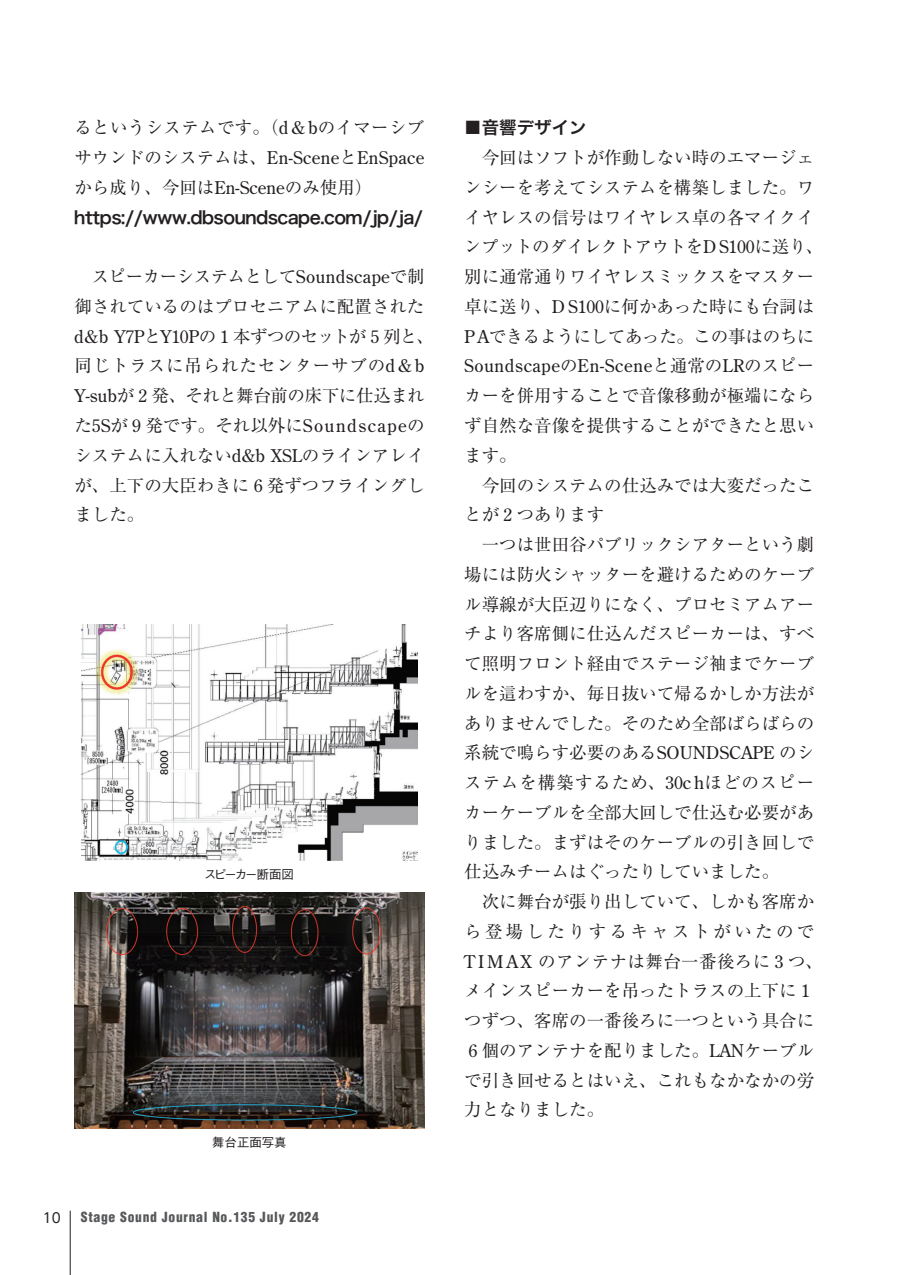
<style>
.page{position:relative;width:903px;height:1275px;background:#fff}
.page>*{position:absolute;margin:0;border:0;box-sizing:border-box;transform-origin:0 0}
.t1{font:17.5px/29.8px "Ryumin Pr 6 N";color:#231f20;text-align:justify}
.t2{font:17.5px "Century Old Style";letter-spacing:.035em;color:#231f20}
.t3{font:17.5px "Hira Kaku Pro W6";letter-spacing:-.035em;color:#231f20}
.t4{font:17.5px "Century Old Style";letter-spacing:.085em;color:#231f20}
.t5{font:17.5px "Ryumin Pr 6 N";letter-spacing:.02em;color:#231f20}
.t6{font:900 condensed 13.65px "Helvetica LT Std";letter-spacing:.05em;color:#57585a}
.t7{font:13.65px "UD Shin Go Pro";color:#231f20}
.t8{font:500 12.42px "Gothic BBB Pr 6 N";letter-spacing:-.125em;color:#231f20}
.t9{font:500 12.42px "Gothic BBB Pr 6 N";color:#231f20}
.s1{font-family:"Century Old Style"}
.s2{font-family:"Ryumin Pr 6 N"}
</style>
<div class="page">
<hr style="left:70px;top:1211px;width:1px;height:64px;background:#231f20">
<img style="left:81px;top:625px;width:336px;height:235px">
<img style="left:74px;top:893px;width:350px;height:235px">
<p class="t5" style="left:74px;top:114px;width:351px">るというシステムです。（<span class="s1">d&amp;b</span>のイマーシブ</p>
<p class="t2" style="left:74px;top:147px;width:351px"><span class="s2">サウンドのシステムは、</span>En-Scene<span class="s2">と</span>EnSpace</p>
<p class="t1" style="left:74px;top:172px;width:299px">から成り、今回は<span class="s1">En-Scene</span>のみ使用）</p>
<p class="t3" style="left:74px;top:201px;width:351px">https://www.dbsoundscape.com/jp/ja/</p>
<p class="t1" style="left:74px;top:261px;width:361px;text-align:center">スピーカーシステムとして<span class="s1">Soundscape</span>で制<br>御されているのはプロセニアムに配置された<span class="s1">d&amp;b Y7P</span>と<span class="s1">Y10P</span>の <span class="s1">1</span> 本ずつのセットが <span class="s1">5</span> 列と、同じトラスに吊られたセンターサブの<span class="s1">d &amp; b<br>Y-sub</span>が <span class="s1">2</span> 発、それと舞台前の床下に仕込まれ</p>
<p class="t4" style="left:74px;top:414px;width:351px"><span class="s2">た</span>5S<span class="s2">が</span> 9 <span class="s2">発です。それ以外に</span>Soundscape<span class="s2">の</span></p>
<p class="t1" style="left:74px;top:439px;width:351px">システムに入れない<span class="s1">d&amp;b XSL</span>のラインアレイが、上下の大臣わきに <span class="s1">6</span> 発ずつフライングしました。</p>
<p class="t8" style="left:204px;top:864px;width:91px">スピーカー断面図</p>
<p class="t9" style="left:212px;top:1132px;width:76px">舞台正面写真</p>
<p class="t7" style="left:43px;top:1206px;width:20px">10</p>
<p class="t6" style="left:81px;top:1208px;width:239px">Stage Sound Journal No.135 July 2024</p>
<p class="t3" style="left:464px;top:112px;width:124px">■音響デザイン</p>
<p class="t1" style="left:464px;top:142px;width:361px;text-align:center">今回はソフトが作動しない時のエマージェ<br>ンシーを考えてシステムを構築しました。ワイヤレスの信号はワイヤレス卓の各マイクインプットのダイレクトアウトを<span class="s1">D S100</span>に送り、別に通常通りワイヤレスミックスをマスター卓に送り、<span class="s1">D S100</span>に何かあった時にも台詞は<br><span class="s1">PA</span>できるようにしてあった。この事はのちに</p>
<p class="t2" style="left:464px;top:355px;width:351px">Soundscape<span class="s2">の</span>En-Scene<span class="s2">と通常の</span>LR<span class="s2">のスピー</span></p>
<p class="t1" style="left:464px;top:380px;width:351px">カーを併用することで音像移動が極端にならず自然な音像を提供することができたと思います。</p>
<p class="t1" style="left:464px;top:469px;width:351px;text-indent:18px">今回のシステムの仕込みでは大変だったことが <span class="s1">2</span> つあります</p>
<p class="t1" style="left:464px;top:529px;width:351px;text-indent:18px">一つは世田谷パブリックシアターという劇場には防火シャッターを避けるためのケーブル導線が大臣辺りになく、プロセミアムアーチより客席側に仕込んだスピーカーは、すべて照明フロント経由でステージ袖までケーブルを這わすか、毎日抜いて帰るかしか方法がありませんでした。そのため全部ばらばらの系統で鳴らす必要のある<span class="s1">SOUNDSCAPE</span> のシステムを構築するため、<span class="s1">30c h</span>ほどのスピーカーケーブルを全部大回しで仕込む必要がありました。まずはそのケーブルの引き回しで仕込みチームはぐったりしていました。</p>
<p class="t1" style="left:464px;top:886px;width:360px;text-align:left;text-indent:18px">次に舞台が張り出していて、しかも客席から登場したりするキャストがいたので<br><span class="s1">T I M A X</span> のアンテナは舞台一番後ろに <span class="s1">3</span> つ、メインスピーカーを吊ったトラスの上下に <span class="s1">1</span>つずつ、客席の一番後ろに一つという具合に<br><span class="s1">6</span> 個のアンテナを配りました。<span class="s1">LAN</span>ケーブルで引き回せるとはいえ、これもなかなかの労力となりました。</p>
</div>
